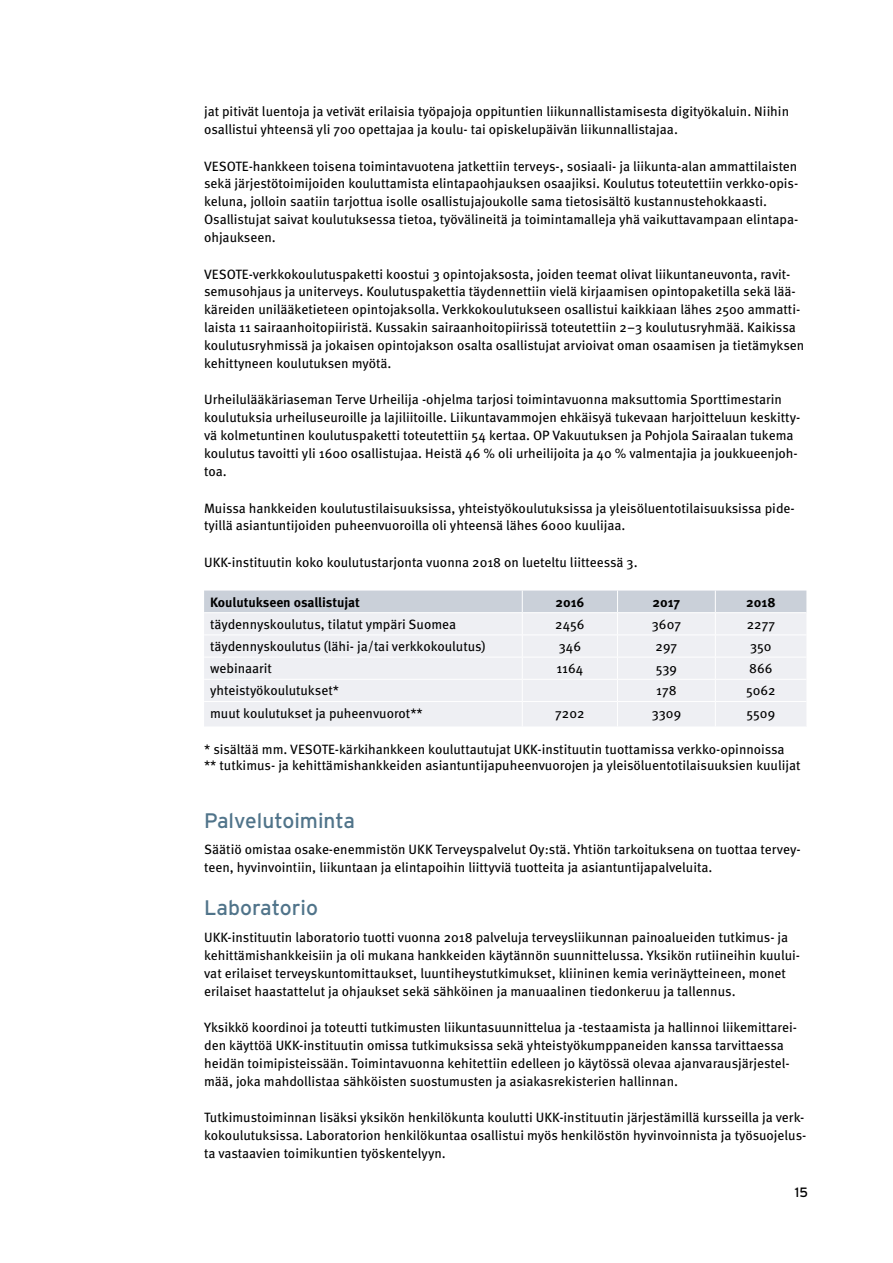
<style>
.page{position:relative;width:893px;height:1263px;background:#fff}
.page>*{position:absolute;margin:0;border:0;box-sizing:border-box;transform-origin:0 0}
.t1{font:21px "Interstate";color:#50748a}
.t2{font:13.5px/18px "Meta OT";color:#000}
.t3{font:700 13.5px "Meta OT";color:#000}
.t4{font:13.5px "Interstate";color:#000}
</style>
<div class="page">
<svg style="left:204px;top:590px;width:602px;height:136px"></svg>
<hr style="left:204px;top:612px;width:318px;height:1px;background:#fff">
<hr style="left:522px;top:612px;width:95px;height:1px;background:#fff">
<hr style="left:617px;top:612px;width:98px;height:1px;background:#fff">
<hr style="left:715px;top:612px;width:91px;height:1px;background:#fff">
<p class="t2" style="left:204px;top:103px;width:586px">jat pitivät luentoja ja vetivät erilaisia työpajoja oppituntien liikunnallistamisesta digityökaluin. Niihin osallistui yhteensä yli 700 opettajaa ja koulu- tai opiskelupäivän liikunnallistajaa.</p>
<p class="t2" style="left:204px;top:157px;width:596px">VESOTE-hankkeen toisena toimintavuotena jatkettiin terveys-, sosiaali- ja liikunta-alan ammattilaisten sekä järjestötoimijoiden kouluttamista elintapaohjauksen osaajiksi. Koulutus toteutettiin verkko-opis&shy;keluna, jolloin saatiin tarjottua isolle osallistujajoukolle sama tietosisältö kustannustehokkaasti.<br>Osallistujat saivat koulutuksessa tietoa, työvälineitä ja toimintamalleja yhä vaikuttavampaan elintapa&shy;ohjaukseen.</p>
<p class="t2" style="left:204px;top:265px;width:602px">VESOTE-verkkokoulutuspaketti koostui 3 opintojaksosta, joiden teemat olivat liikuntaneuvonta, ravit&shy;semusohjaus ja uniterveys. Koulutuspakettia täydennettiin vielä kirjaamisen opintopaketilla sekä lää&shy;käreiden unilääketieteen opintojaksolla. Verkkokoulutukseen osallistui kaikkiaan lähes 2500 ammatti&shy;laista 11 sairaanhoitopiiristä. Kussakin sairaanhoitopiirissä toteutettiin 2−3 koulutusryhmää. Kaikissa koulutusryhmissä ja jokaisen opintojakson osalta osallistujat arvioivat oman osaamisen ja tietämyksen kehittyneen koulutuksen myötä.</p>
<p class="t2" style="left:204px;top:391px;width:598px">Urheilulääkäriaseman Terve Urheilija -ohjelma tarjosi toimintavuonna maksuttomia Sporttimestarin koulutuksia urheiluseuroille ja lajiliitoille. Liikuntavammojen ehkäisyä tukevaan harjoitteluun keskitty&shy;vä kolmetuntinen koulutuspaketti toteutettiin 54 kertaa. OP Vakuutuksen ja Pohjola Sairaalan tukema koulutus tavoitti yli 1600 osallistujaa. Heistä 46 % oli urheilijoita ja 40 % valmentajia ja joukkueenjoh&shy;toa.</p>
<p class="t2" style="left:204px;top:499px;width:592px">Muissa hankkeiden koulutustilaisuuksissa, yhteistyökoulutuksissa ja yleisöluentotilaisuuksissa pide&shy;tyillä asiantuntijoiden puheenvuoroilla oli yhteensä lähes 6000 kuulijaa.</p>
<p class="t2" style="left:204px;top:553px;width:435px">UKK-instituutin koko koulutustarjonta vuonna 2018 on lueteltu liitteessä 3.</p>
<p class="t3" style="left:210px;top:593px;width:151px">Koulutukseen osallistujat</p>
<p class="t3" style="left:555px;top:593px;width:31px">2016</p>
<p class="t3" style="left:652px;top:593px;width:29px">2017</p>
<p class="t3" style="left:746px;top:593px;width:31px">2018</p>
<p class="t2" style="left:210px;top:615px;width:248px">täydennyskoulutus, tilatut ympäri Suomea</p>
<p class="t2" style="left:555px;top:615px;width:31px">2456</p>
<p class="t2" style="left:652px;top:615px;width:31px">3607</p>
<p class="t2" style="left:747px;top:615px;width:30px">2277</p>
<p class="t2" style="left:210px;top:637px;width:277px">täydennyskoulutus (lähi- ja/tai verkkokoulutus)</p>
<p class="t2" style="left:559px;top:637px;width:24px">346</p>
<p class="t2" style="left:656px;top:637px;width:23px">297</p>
<p class="t2" style="left:750px;top:637px;width:23px">350</p>
<p class="t2" style="left:210px;top:660px;width:63px">webinaarit</p>
<p class="t2" style="left:556px;top:660px;width:28px">1164</p>
<p class="t2" style="left:656px;top:660px;width:23px">539</p>
<p class="t2" style="left:749px;top:660px;width:25px">866</p>
<p class="t2" style="left:210px;top:682px;width:130px">yhteistyökoulutukset*</p>
<p class="t2" style="left:656px;top:682px;width:22px">178</p>
<p class="t2" style="left:746px;top:682px;width:31px">5062</p>
<p class="t2" style="left:210px;top:704px;width:214px">muut koulutukset ja puheenvuorot**</p>
<p class="t2" style="left:555px;top:704px;width:31px">7202</p>
<p class="t2" style="left:652px;top:704px;width:31px">3309</p>
<p class="t2" style="left:747px;top:704px;width:30px">5509</p>
<p class="t2" style="left:204px;top:741px;width:598px;line-height:16.2px">* sisältää mm. VESOTE-kärkihankkeen kouluttautujat UKK-instituutin tuottamissa verkko-opinnoissa ** tutkimus- ja kehittämishankkeiden asiantuntijapuheenvuorojen ja yleisöluentotilaisuuksien kuulijat</p>
<h1 class="t1" style="left:204px;top:807px;width:153px">Palvelutoiminta</h1>
<p class="t2" style="left:204px;top:840px;width:598px">Säätiö omistaa osake-enemmistön UKK Terveyspalvelut Oy:stä. Yhtiön tarkoituksena on tuottaa tervey&shy;teen, hyvinvointiin, liikuntaan ja elintapoihin liittyviä tuotteita ja asiantuntijapalveluita.</p>
<h1 class="t1" style="left:204px;top:895px;width:115px">Laboratorio</h1>
<p class="t2" style="left:204px;top:928px;width:597px">UKK-instituutin laboratorio tuotti vuonna 2018 palveluja terveysliikunnan painoalueiden tutkimus- ja kehittämishankkeisiin ja oli mukana hankkeiden käytännön suunnittelussa. Yksikön rutiineihin kuului&shy;vat erilaiset terveyskuntomittaukset, luuntiheystutkimukset, kliininen kemia verinäytteineen, monet erilaiset haastattelut ja ohjaukset sekä sähköinen ja manuaalinen tiedonkeruu ja tallennus.</p>
<p class="t2" style="left:204px;top:1018px;width:594px">Yksikkö koordinoi ja toteutti tutkimusten liikuntasuunnittelua ja -testaamista ja hallinnoi liikemittarei&shy;den käyttöä UKK-instituutin omissa tutkimuksissa sekä yhteistyökumppaneiden kanssa tarvittaessa heidän toimipisteissään. Toimintavuonna kehitettiin edelleen jo käytössä olevaa ajanvarausjärjestel&shy;mää, joka mahdollistaa sähköisten suostumusten ja asiakasrekisterien hallinnan.</p>
<p class="t2" style="left:204px;top:1108px;width:604px">Tutkimustoiminnan lisäksi yksikön henkilökunta koulutti UKK-instituutin järjestämillä kursseilla ja verk&shy;kokoulutuksissa. Laboratorion henkilökuntaa osallistui myös henkilöstön hyvinvoinnista ja työsuojelus&shy;ta vastaavien toimikuntien työskentelyyn.</p>
<p class="t4" style="left:795px;top:1184px;width:15px">15</p>
</div>
